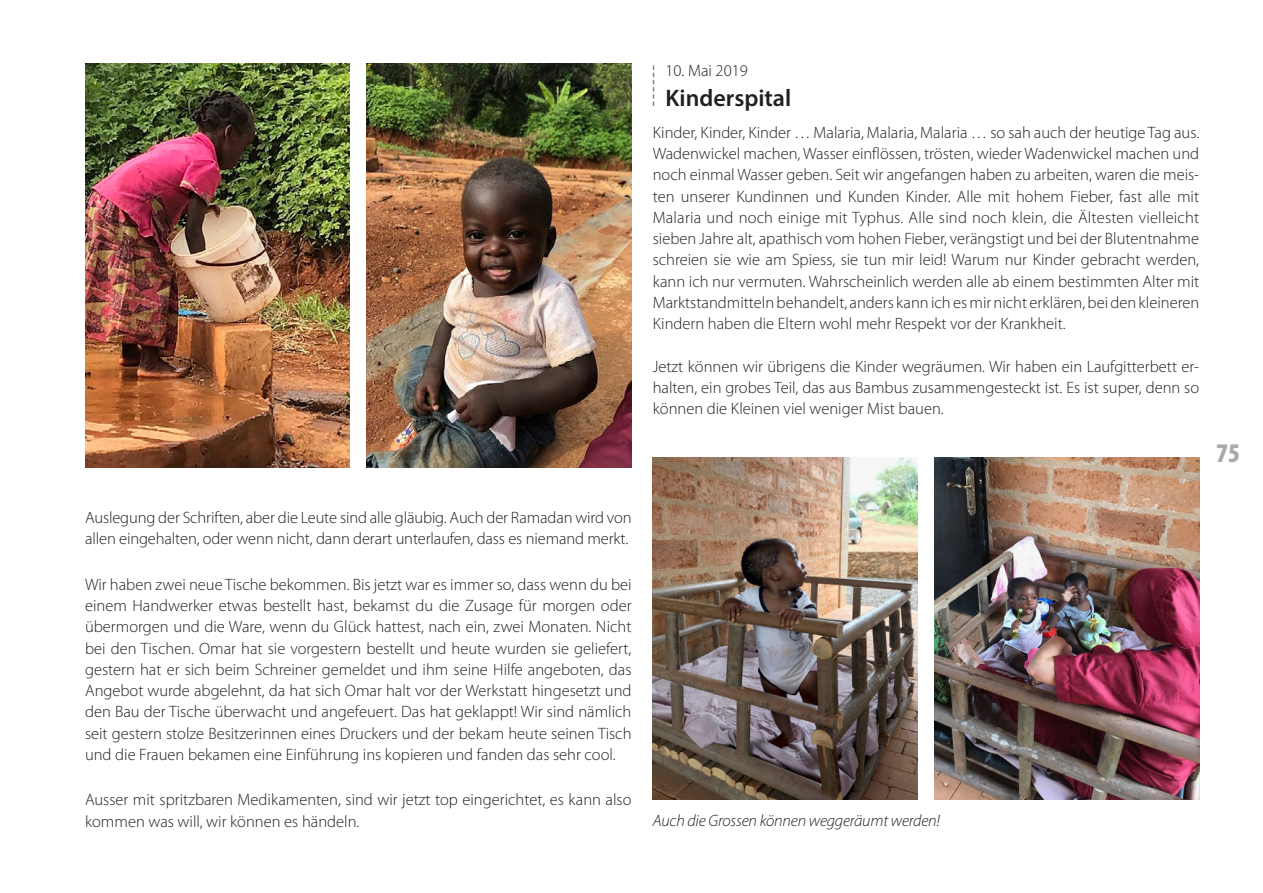
<style>
.page{position:relative;width:1263px;height:893px;background:#fff}
.page>*{position:absolute;margin:0;border:0;box-sizing:border-box;transform-origin:0 0}
.t1{font:900 condensed 27px "Myriad Pro";color:#a8a9ad}
.t2{font:600 24px "Myriad Pro";color:#231f20}
.t3{font:300 16.5px/21.3px "Myriad Pro";color:#231f20;text-align:justify}
.t4{font:italic 300 16.5px "Myriad Pro";letter-spacing:-.01em;color:#231f20}
</style>
<div class="page">
<svg style="left:653px;top:66px;width:1px;height:40px"></svg>
<img style="left:85px;top:64px;width:265px;height:404px">
<img style="left:367px;top:64px;width:264px;height:404px">
<img style="left:653px;top:457px;width:264px;height:342px">
<img style="left:934px;top:457px;width:265px;height:342px">
<p class="t3" style="left:85px;top:507px;width:548px">Auslegung der Schriften, aber die Leute sind alle gläubig. Auch der Ramadan wird von allen eingehalten, oder wenn nicht, dann derart unterlaufen, dass es niemand merkt.</p>
<p class="t3" style="left:85px;top:574px;width:548px">Wir haben zwei neue Tische bekommen. Bis jetzt war es immer so, dass wenn du bei einem Handwerker etwas bestellt hast, bekamst du die Zusage für morgen oder übermorgen und die Ware, wenn du Glück hattest, nach ein, zwei Monaten. Nicht bei den Tischen. Omar hat sie vorgestern bestellt und heute wurden sie geliefert, gestern hat er sich beim Schreiner gemeldet und ihm seine Hilfe angeboten, das Angebot wurde abgelehnt, da hat sich Omar halt vor der Werkstatt hingesetzt und den Bau der Tische überwacht und angefeuert. Das hat geklappt! Wir sind nämlich seit gestern stolze Besitzerinnen eines Druckers und der bekam heute seinen Tisch und die Frauen bekamen eine Einführung ins kopieren und fanden das sehr cool.</p>
<p class="t3" style="left:85px;top:789px;width:548px">Ausser mit spritzbaren Medikamenten, sind wir jetzt top eingerichtet, es kann also kommen was will, wir können es händeln.</p>
<p class="t3" style="left:665px;top:60px;width:84px">10. Mai 2019</p>
<h2 class="t2" style="left:665px;top:83px;width:127px">Kinderspital</h2>
<p class="t3" style="left:653px;top:122px;width:548px">Kinder, Kinder, Kinder … Malaria, Malaria, Malaria … so sah auch der heutige Tag aus.<br>Wadenwickel machen, Wasser einflössen, trösten, wieder Wadenwickel machen und noch einmal Wasser geben. Seit wir angefangen haben zu arbeiten, waren die meis&shy;ten unserer Kundinnen und Kunden Kinder. Alle mit hohem Fieber, fast alle mit Malaria und noch einige mit Typhus. Alle sind noch klein, die Ältesten vielleicht sieben Jahre alt, apathisch vom hohen Fieber, verängstigt und bei der Blutentnahme schreien sie wie am Spiess, sie tun mir leid! Warum nur Kinder gebracht werden, kann ich nur vermuten. Wahrscheinlich werden alle ab einem bestimmten Alter mit Marktstandmitteln behandelt, anders kann ich es mir nicht erklären, bei den kleineren Kindern haben die Eltern wohl mehr Respekt vor der Krankheit.</p>
<p class="t3" style="left:653px;top:356px;width:548px">Jetzt können wir übrigens die Kinder wegräumen. Wir haben ein Laufgitterbett er&shy;halten, ein grobes Teil, das aus Bambus zusammengesteckt ist. Es ist super, denn so können die Kleinen viel weniger Mist bauen.</p>
<h1 class="t1" style="left:1216px;top:438px;width:25px">75</h1>
<p class="t4" style="left:653px;top:812px;width:289px">Auch die Grossen können weggeräumt werden!</p>
</div>
